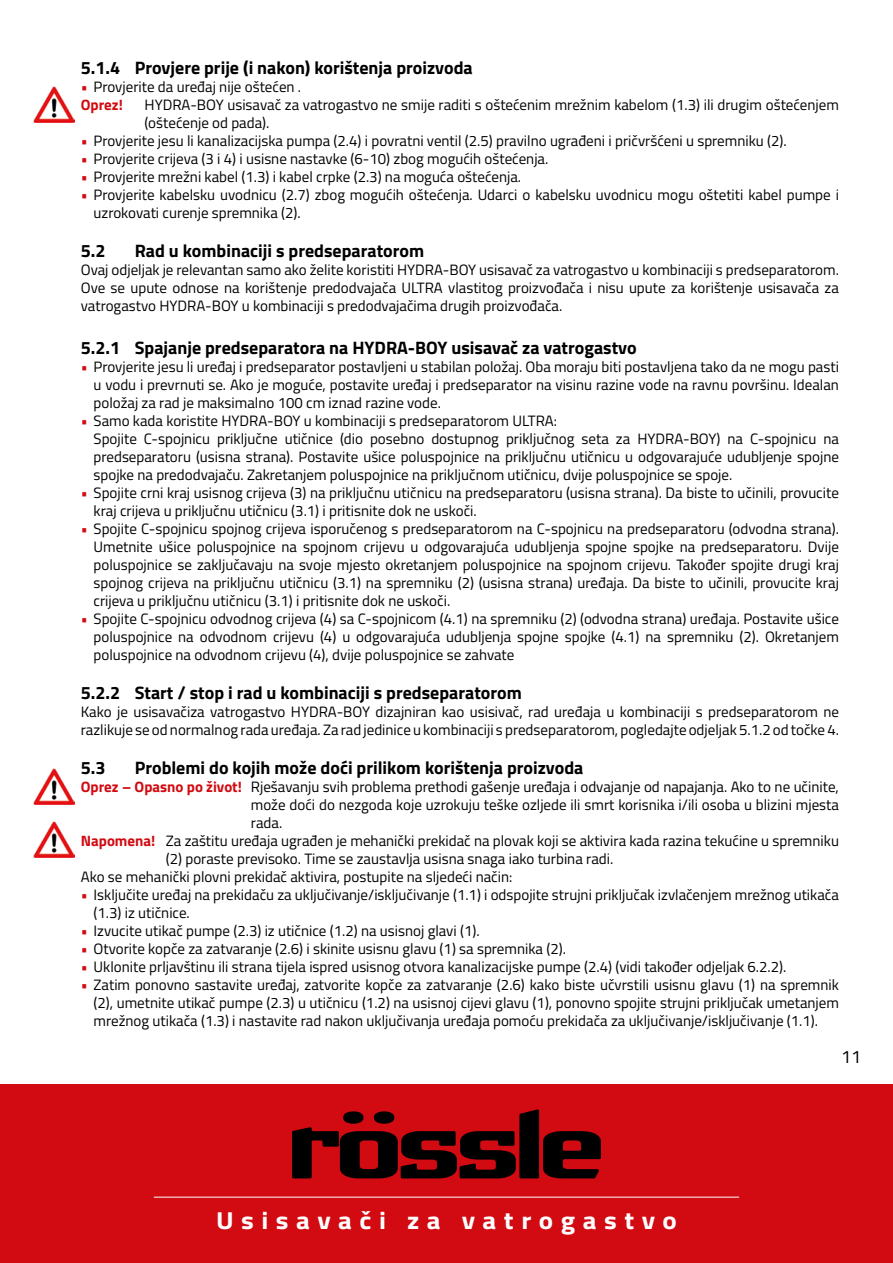
<style>
.page{position:relative;width:893px;height:1263px;background:#fff}
.page>*{position:absolute;margin:0;border:0;box-sizing:border-box;transform-origin:0 0}
.t1{font:700 24.6px "Titillium Web";letter-spacing:.28em;color:#fff;scale:1.1 1}
.t2{font:700 18px "Titillium Web";color:#000}
.t3{font:18px "Titillium Web";color:#000}
.t4{font:15px/18px "Titillium Web";color:#000}
.s1{color:#d20a11}
.s2{font-weight:700;color:#d20a11}
</style>
<div class="page">
<img style="left:34px;top:769px;width:40px;height:35px">
<img style="left:34px;top:87px;width:40px;height:35px">
<img style="left:34px;top:822px;width:40px;height:36px">
<div style="left:0;top:1084px;width:893px;height:179px;background:#d20a11"></div>
<hr style="left:154px;top:1197px;width:585px;height:1px;background:#fff">
<svg style="left:292px;top:1109px;width:309px;height:69px"></svg>
<p class="t2" style="left:81px;top:54px;width:393px">5.1.4 Provjere prije (i nakon) korištenja proizvoda</p>
<p class="t4" style="left:81px;top:77px;width:222px"><span class="s1">•</span> Provjerite da uređaj nije oštećen .<br><span class="s2">Oprez!</span></p>
<p class="t4" style="left:145px;top:95px;width:696px">HYDRA-BOY usisavač za vatrogastvo ne smije raditi s oštećenim mrežnim kabelom (1.3) ili drugim oštećenjem (oštećenje od pada).</p>
<p class="t4" style="left:81px;top:131px;width:707px"><span class="s1">•</span> Provjerite jesu li kanalizacijska pumpa (2.4) i povratni ventil (2.5) pravilno ugrađeni i pričvršćeni u spremniku (2).</p>
<p class="t4" style="left:81px;top:149px;width:469px"><span class="s1">•</span> Provjerite crijeva (3 i 4) i usisne nastavke (6-10) zbog mogućih oštećenja.</p>
<p class="t4" style="left:81px;top:167px;width:442px"><span class="s1">•</span> Provjerite mrežni kabel (1.3) i kabel crpke (2.3) na moguća oštećenja.</p>
<p class="t4" style="left:94px;top:185px;width:747px;text-indent:-13px"><span class="s1">•</span> Provjerite kabelsku uvodnicu (2.7) zbog mogućih oštećenja. Udarci o kabelsku uvodnicu mogu oštetiti kabel pumpe i uzrokovati curenje spremnika (2).</p>
<p class="t2" style="left:81px;top:237px;width:26px">5.2</p>
<p class="t2" style="left:135px;top:237px;width:291px">Rad u kombinaciji s predseparatorom</p>
<p class="t4" style="left:81px;top:260px;width:760px;text-align:justify">Ovaj odjeljak je relevantan samo ako želite koristiti HYDRA-BOY usisavač za vatrogastvo u kombinaciji s predseparatorom.<br>Ove se upute odnose na korištenje predodvajača ULTRA vlastitog proizvođača i nisu upute za korištenje usisavača za vatrogastvo HYDRA-BOY u kombinaciji s predodvajačima drugih proizvođača.</p>
<p class="t2" style="left:81px;top:334px;width:557px">5.2.1 Spajanje predseparatora na HYDRA-BOY usisavač za vatrogastvo</p>
<p class="t4" style="left:94px;top:357px;width:747px;text-align:justify;text-indent:-13px"><span class="s1">•</span> Provjerite jesu li uređaj i predseparator postavljeni u stabilan položaj. Oba moraju biti postavljena tako da ne mogu pasti u vodu i prevrnuti se. Ako je moguće, postavite uređaj i predseparator na visinu razine vode na ravnu površinu. Idealan položaj za rad je maksimalno 100 cm iznad razine vode.</p>
<p class="t4" style="left:94px;top:411px;width:747px;text-indent:-13px"><span class="s1">•</span> Samo kada koristite HYDRA-BOY u kombinaciji s predseparatorom ULTRA:<br>Spojite C-spojnicu priključne utičnice (dio posebno dostupnog priključnog seta za HYDRA-BOY) na C-spojnicu na predseparatoru (usisna strana). Postavite ušice poluspojnice na priključnu utičnicu u odgovarajuće udubljenje spojne spojke na predodvajaču. Zakretanjem poluspojnice na priključnom utičnicu, dvije poluspojnice se spoje.</p>
<p class="t4" style="left:94px;top:483px;width:747px;text-indent:-13px"><span class="s1">•</span> Spojite crni kraj usisnog crijeva (3) na priključnu utičnicu na predseparatoru (usisna strana). Da biste to učinili, provucite kraj crijeva u priključnu utičnicu (3.1) i pritisnite dok ne uskoči.</p>
<p class="t4" style="left:94px;top:519px;width:747px;text-align:justify;text-indent:-13px"><span class="s1">•</span> Spojite C-spojnicu spojnog crijeva isporučenog s predseparatorom na C-spojnicu na predseparatoru (odvodna strana).<br>Umetnite ušice poluspojnice na spojnom crijevu u odgovarajuća udubljenja spojne spojke na predseparatoru. Dvije poluspojnice se zaključavaju na svoje mjesto okretanjem poluspojnice na spojnom crijevu. Također spojite drugi kraj spojnog crijeva na priključnu utičnicu (3.1) na spremniku (2) (usisna strana) uređaja. Da biste to učinili, provucite kraj crijeva u priključnu utičnicu (3.1) i pritisnite dok ne uskoči.</p>
<p class="t4" style="left:94px;top:609px;width:747px;text-align:justify;text-indent:-13px"><span class="s1">•</span> Spojite C-spojnicu odvodnog crijeva (4) sa C-spojnicom (4.1) na spremniku (2) (odvodna strana) uređaja. Postavite ušice poluspojnice na odvodnom crijevu (4) u odgovarajuća udubljenja spojne spojke (4.1) na spremniku (2). Okretanjem poluspojnice na odvodnom crijevu (4), dvije poluspojnice se zahvate</p>
<p class="t2" style="left:81px;top:679px;width:443px">5.2.2 Start / stop i rad u kombinaciji s predseparatorom</p>
<p class="t4" style="left:81px;top:702px;width:760px">Kako je usisavačiza vatrogastvo HYDRA-BOY dizajniran kao usisivač, rad uređaja u kombinaciji s predseparatorom ne razlikuje se od normalnog rada uređaja. Za rad jedinice u kombinaciji s predseparatorom, pogledajte odjeljak 5.1.2 od točke 4.</p>
<p class="t2" style="left:81px;top:754px;width:26px">5.3</p>
<p class="t2" style="left:135px;top:754px;width:450px">Problemi do kojih može doći prilikom korištenja proizvoda</p>
<p class="t4" style="left:81px;top:777px;width:760px"><span class="s2">Oprez – Opasno po život!</span> Rješavanju svih problema prethodi gašenje uređaja i odvajanje od napajanja. Ako to ne učinite,</p>
<p class="t4" style="left:251px;top:795px;width:590px">može doći do nezgoda koje uzrokuju teške ozljede ili smrt korisnika i/ili osoba u blizini mjesta</p>
<p class="t4" style="left:251px;top:813px;width:33px">rada.</p>
<p class="t4" style="left:81px;top:831px;width:760px"><span class="s2">Napomena!</span> Za zaštitu uređaja ugrađen je mehanički prekidač na plovak koji se aktivira kada razina tekućine u spremniku</p>
<p class="t4" style="left:166px;top:849px;width:449px">(2) poraste previsoko. Time se zaustavlja usisna snaga iako turbina radi.</p>
<p class="t4" style="left:81px;top:867px;width:433px">Ako se mehanički plovni prekidač aktivira, postupite na sljedeći način:</p>
<p class="t4" style="left:94px;top:885px;width:747px;text-indent:-13px"><span class="s1">•</span> Isključite uređaj na prekidaču za uključivanje/isključivanje (1.1) i odspojite strujni priključak izvlačenjem mrežnog utikača (1.3) iz utičnice.</p>
<p class="t4" style="left:81px;top:921px;width:400px"><span class="s1">•</span> Izvucite utikač pumpe (2.3) iz utičnice (1.2) na usisnoj glavi (1).</p>
<p class="t4" style="left:81px;top:939px;width:487px"><span class="s1">•</span> Otvorite kopče za zatvaranje (2.6) i skinite usisnu glavu (1) sa spremnika (2).</p>
<p class="t4" style="left:81px;top:957px;width:707px"><span class="s1">•</span> Uklonite prljavštinu ili strana tijela ispred usisnog otvora kanalizacijske pumpe (2.4) (vidi također odjeljak 6.2.2).</p>
<p class="t4" style="left:94px;top:975px;width:747px;text-align:justify;text-indent:-13px"><span class="s1">•</span> Zatim ponovno sastavite uređaj, zatvorite kopče za zatvaranje (2.6) kako biste učvrstili usisnu glavu (1) na spremnik (2), umetnite utikač pumpe (2.3) u utičnicu (1.2) na usisnoj cijevi glavu (1), ponovno spojite strujni priključak umetanjem mrežnog utikača (1.3) i nastavite rad nakon uključivanja uređaja pomoću prekidača za uključivanje/isključivanje (1.1).</p>
<h1 class="t1" style="left:216px;top:1201px;width:421px">Usisavači za vatrogastvo</h1>
<p class="t3" style="left:841px;top:1044px;width:22px">11</p>
</div>
